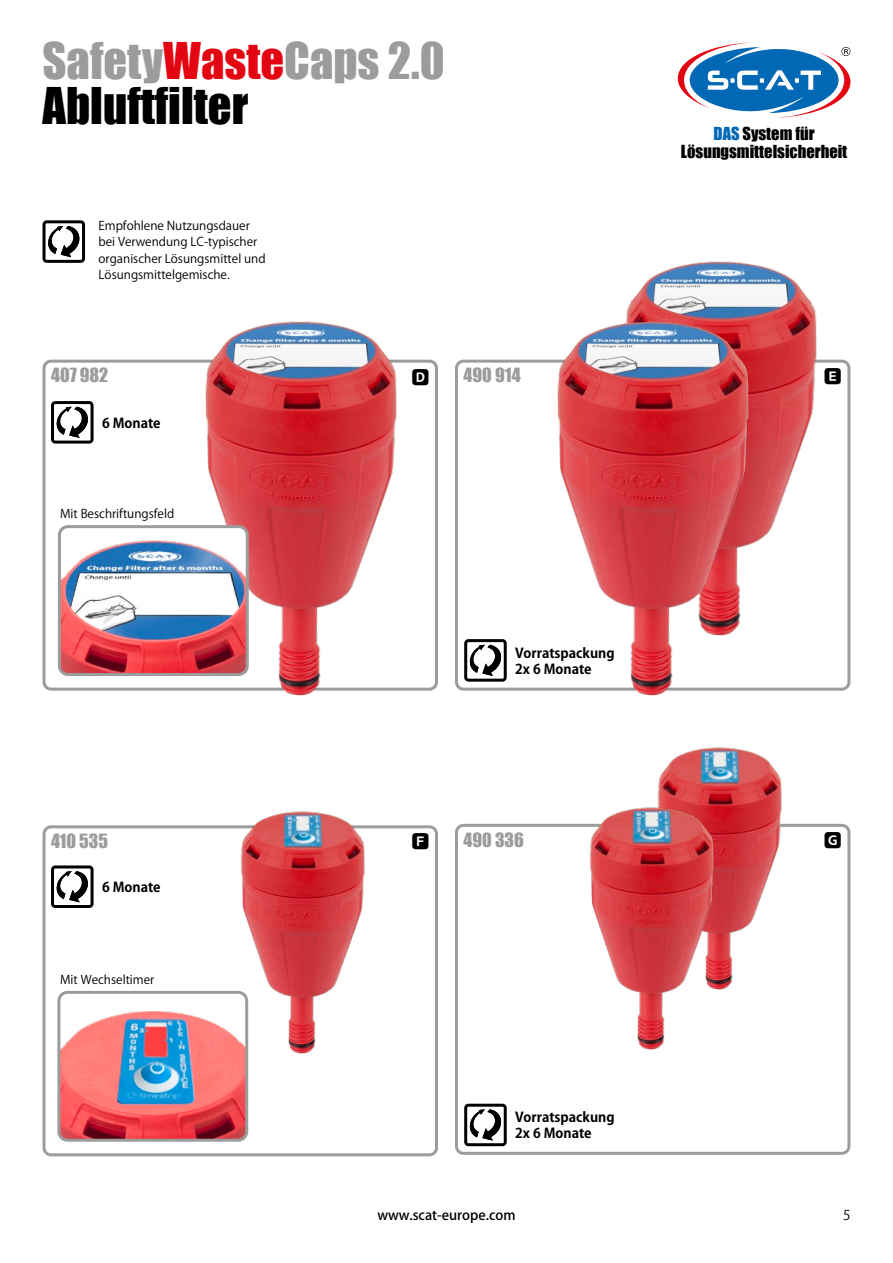
<style>
.page{position:relative;width:893px;height:1263px;background:#fff}
.page>*{position:absolute;margin:0;border:0;box-sizing:border-box;transform-origin:0 0}
.t1{font:46.5px "Impact";color:#9c9c9c}
.t2{font:46.5px "Impact";color:#000}
.t3{font:18px "Impact";color:#9c9c9c}
.t4{font:700 18px "Koz Go Pro";color:#000}
.t5{font:16.5px/18px "Impact";color:#000;text-align:center}
.t6{font:700 13.5px "Koz Go Pr 6 N";color:#000}
.t7{font:500 13.5px "Koz Go Pr 6 N";color:#000}
.t8{font:13.5px "Koz Go Pr 6 N";color:#000}
.Schema_Text{font:12px/16.5px "Koz Go Pr 6 N";color:#000}
.Tabelle_Inhalt{font:12px "Koz Go Pro";color:#000}
.s1{color:#e30612}
.s2{color:#0068b4}
</style>
<div class="page">
<svg style="left:678px;top:43px;width:172px;height:75px"></svg>
<div style="left:43px;top:360px;width:395px;height:331px;border:3px solid #9c9c9c;border-radius:7px"></div>
<div style="left:455px;top:360px;width:395px;height:331px;border:3px solid #9c9c9c;border-radius:7px"></div>
<div style="left:43px;top:825px;width:395px;height:331px;border:3px solid #9c9c9c;border-radius:7px"></div>
<div style="left:455px;top:824px;width:395px;height:331px;border:3px solid #9c9c9c;border-radius:7px"></div>
<img style="left:175px;top:321px;width:251px;height:375px">
<img style="left:642px;top:261px;width:204px;height:250px">
<img style="left:527px;top:288px;width:251px;height:403px">
<img style="left:177px;top:811px;width:251px;height:318px">
<img style="left:594px;top:690px;width:251px;height:162px">
<img style="left:526px;top:749px;width:251px;height:301px">
<img style="left:62px;top:529px;width:183px;height:143px">
<div style="left:58px;top:525px;width:191px;height:151px;border:3px solid #9c9c9c;border-radius:9px"></div>
<img style="left:61px;top:992px;width:186px;height:146px">
<div style="left:57px;top:991px;width:191px;height:151px;border:3px solid #9c9c9c;border-radius:9px"></div>
<svg style="left:51px;top:401px;width:43px;height:43px"></svg>
<svg style="left:43px;top:220px;width:42px;height:43px"></svg>
<svg style="left:464px;top:639px;width:43px;height:43px"></svg>
<svg style="left:464px;top:1104px;width:43px;height:42px"></svg>
<svg style="left:51px;top:865px;width:43px;height:43px"></svg>
<p class="t1" style="left:43px;top:25px;width:404px">Safety<span class="s1">Waste</span>Caps 2.0</p>
<p class="t2" style="left:43px;top:70px;width:207px">Abluftfilter</p>
<p class="Schema_Text" style="left:99px;top:218px;width:169px">Empfohlene Nutzungsdauer bei Verwendung LC-typischer organischer Lösungsmittel und<br>Lösungsmittelgemische.</p>
<h3 class="t5" style="left:681px;top:124px;width:168px"><span class="s2">DAS</span> System für<br>Lösungsmittelsicherheit</h3>
<p class="t4" style="left:411px;top:366px;width:19px">D</p>
<p class="t4" style="left:824px;top:364px;width:19px">E</p>
<p class="t3" style="left:51px;top:361px;width:59px">407 982</p>
<p class="t3" style="left:463px;top:361px;width:59px">490 914</p>
<p class="t6" style="left:102px;top:415px;width:60px">6 Monate</p>
<p class="Tabelle_Inhalt" style="left:60px;top:506px;width:116px">Mit Beschriftungsfeld</p>
<p class="t6" style="left:515px;top:645px;width:101px">Vorratspackung</p>
<p class="t6" style="left:515px;top:661px;width:78px">2x 6 Monate</p>
<p class="t4" style="left:411px;top:830px;width:19px">F</p>
<p class="t4" style="left:824px;top:829px;width:19px">G</p>
<p class="t3" style="left:51px;top:827px;width:59px">410 535</p>
<p class="t3" style="left:463px;top:825px;width:62px">490 336</p>
<p class="t6" style="left:102px;top:880px;width:60px">6 Monate</p>
<p class="Tabelle_Inhalt" style="left:60px;top:971px;width:96px">Mit Wechseltimer</p>
<p class="t6" style="left:515px;top:1110px;width:101px">Vorratspackung</p>
<p class="t6" style="left:515px;top:1126px;width:78px">2x 6 Monate</p>
<p class="t7" style="left:377px;top:1208px;width:140px">www.scat-europe.com</p>
<p class="t8" style="left:843px;top:1208px;width:9px">5</p>
</div>
